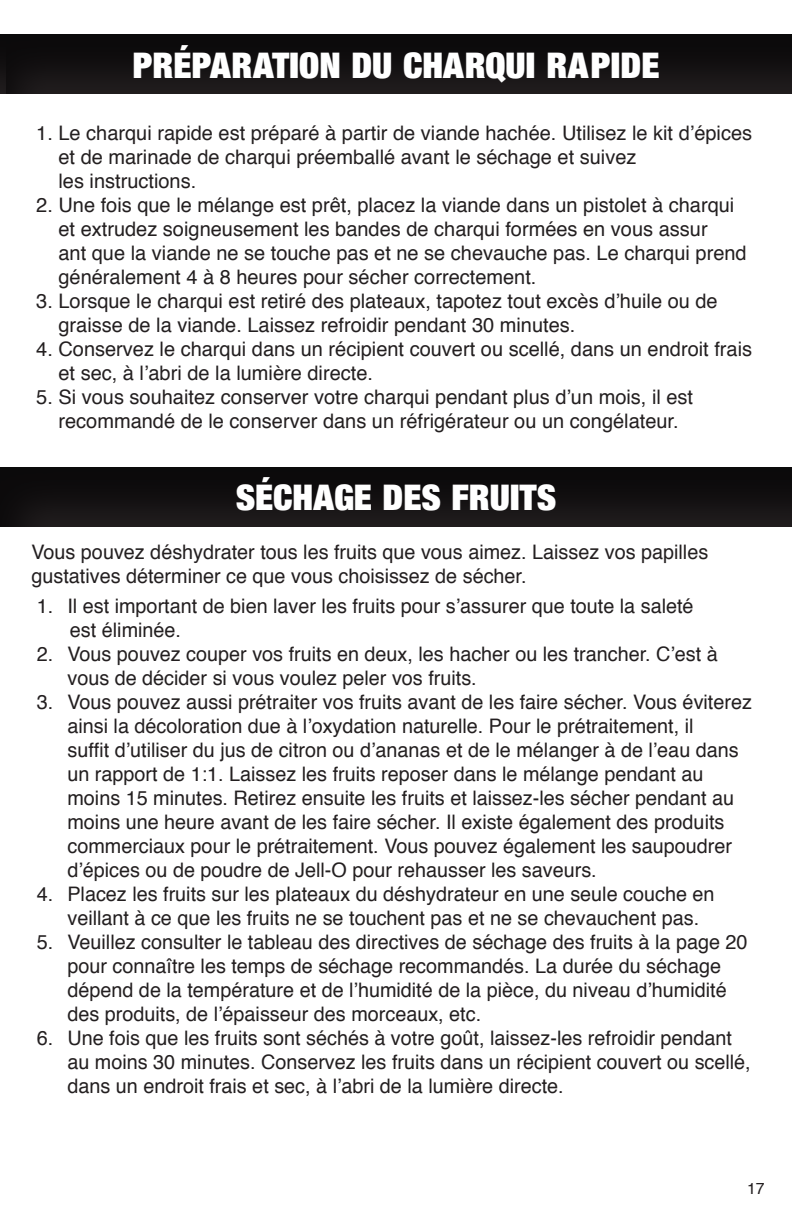
<style>
.page{position:relative;width:792px;height:1224px;background:#fff}
.page>*{position:absolute;margin:0;border:0;box-sizing:border-box;transform-origin:0 0}
.Page_Headers{font:38px "Sans Extra Black Condensed DTC";color:#fff}
.copy_bullet_points_N{font:20px/24px "Helvetica";color:#231f20}
.copy_bullet_points_i{font:16px "Helvetica";color:#231f20}
</style>
<div class="page">
<div style="left:0;top:31px;width:792px;height:64px;background:#231f20;opacity:.75"></div>
<div style="left:0;top:31px;width:7px;height:64px;background:#231f20;opacity:.75"></div>
<div style="left:0;top:465px;width:792px;height:64px;background:#231f20;opacity:.75"></div>
<p class="Page_Headers" style="left:133px;top:43px;width:528px">PRÉPARATION DU CHARQUI RAPIDE</p>
<p class="copy_bullet_points_N" style="left:58px;top:121px;width:695px;text-indent:-22px">1. Le charqui rapide est préparé à partir de viande hachée. Utilisez le kit d’épices et de marinade de charqui préemballé avant le séchage et suivez</p>
<p class="copy_bullet_points_N" style="left:58px;top:169px;width:139px">les instructions.</p>
<p class="copy_bullet_points_N" style="left:58px;top:193px;width:690px;text-indent:-22px">2. Une fois que le mélange est prêt, placez la viande dans un pistolet à charqui et extrudez soigneusement les bandes de charqui formées en vous assur<br>ant que la viande ne se touche pas et ne se chevauche pas. Le charqui prend généralement 4 à 8 heures pour sécher correctement.</p>
<p class="copy_bullet_points_N" style="left:58px;top:289px;width:661px;text-indent:-22px">3. Lorsque le charqui est retiré des plateaux, tapotez tout excès d’huile ou de graisse de la viande. Laissez refroidir pendant 30 minutes.</p>
<p class="copy_bullet_points_N" style="left:58px;top:337px;width:695px;text-indent:-22px">4. Conservez le charqui dans un récipient couvert ou scellé, dans un endroit frais et sec, à l’abri de la lumière directe.</p>
<p class="copy_bullet_points_N" style="left:36px;top:385px;width:658px;line-height:24.8px;text-align:center">5. Si vous souhaitez conserver votre charqui pendant plus d’un mois, il est recommandé de le conserver dans un réfrigérateur ou un congélateur.</p>
<p class="Page_Headers" style="left:236px;top:474px;width:322px">SÉCHAGE DES FRUITS</p>
<p class="copy_bullet_points_N" style="left:31px;top:541px;width:678px">Vous pouvez déshydrater tous les fruits que vous aimez. Laissez vos papilles gustatives déterminer ce que vous choisissez de sécher.</p>
<p class="copy_bullet_points_N" style="left:37px;top:595px;width:658px">1. Il est important de bien laver les fruits pour s’assurer que toute la saleté</p>
<p class="copy_bullet_points_N" style="left:70px;top:619px;width:113px">est éliminée.</p>
<p class="copy_bullet_points_N" style="left:67px;top:643px;width:652px;text-indent:-31px">2. Vous pouvez couper vos fruits en deux, les hacher ou les trancher. C’est à vous de décider si vous voulez peler vos fruits.</p>
<p class="copy_bullet_points_N" style="left:67px;top:691px;width:686px;text-indent:-31px">3. Vous pouvez aussi prétraiter vos fruits avant de les faire sécher. Vous éviterez ainsi la décoloration due à l’oxydation naturelle. Pour le prétraitement, il<br>suffit d’utiliser du jus de citron ou d’ananas et de le mélanger à de l’eau dans un rapport de 1:1. Laissez les fruits reposer dans le mélange pendant au moins 15 minutes. Retirez ensuite les fruits et laissez-les sécher pendant au moins une heure avant de les faire sécher. Il existe également des produits commerciaux pour le prétraitement. Vous pouvez également les saupoudrer d’épices ou de poudre de Jell-O pour rehausser les saveurs.</p>
<p class="copy_bullet_points_N" style="left:67px;top:883px;width:649px;text-indent:-31px">4. Placez les fruits sur les plateaux du déshydrateur en une seule couche en veillant à ce que les fruits ne se touchent pas et ne se chevauchent pas.</p>
<p class="copy_bullet_points_N" style="left:67px;top:931px;width:682px;text-indent:-31px">5. Veuillez consulter le tableau des directives de séchage des fruits à la page 20 pour connaître les temps de séchage recommandés. La durée du séchage dépend de la température et de l’humidité de la pièce, du niveau d’humidité des produits, de l’épaisseur des morceaux, etc.</p>
<p class="copy_bullet_points_N" style="left:67px;top:1027px;width:685px;text-indent:-31px">6. Une fois que les fruits sont séchés à votre goût, laissez-les refroidir pendant au moins 30 minutes. Conservez les fruits dans un récipient couvert ou scellé, dans un endroit frais et sec, à l’abri de la lumière directe.</p>
<p class="copy_bullet_points_i" style="left:747px;top:1176px;width:19px">17</p>
</div>
